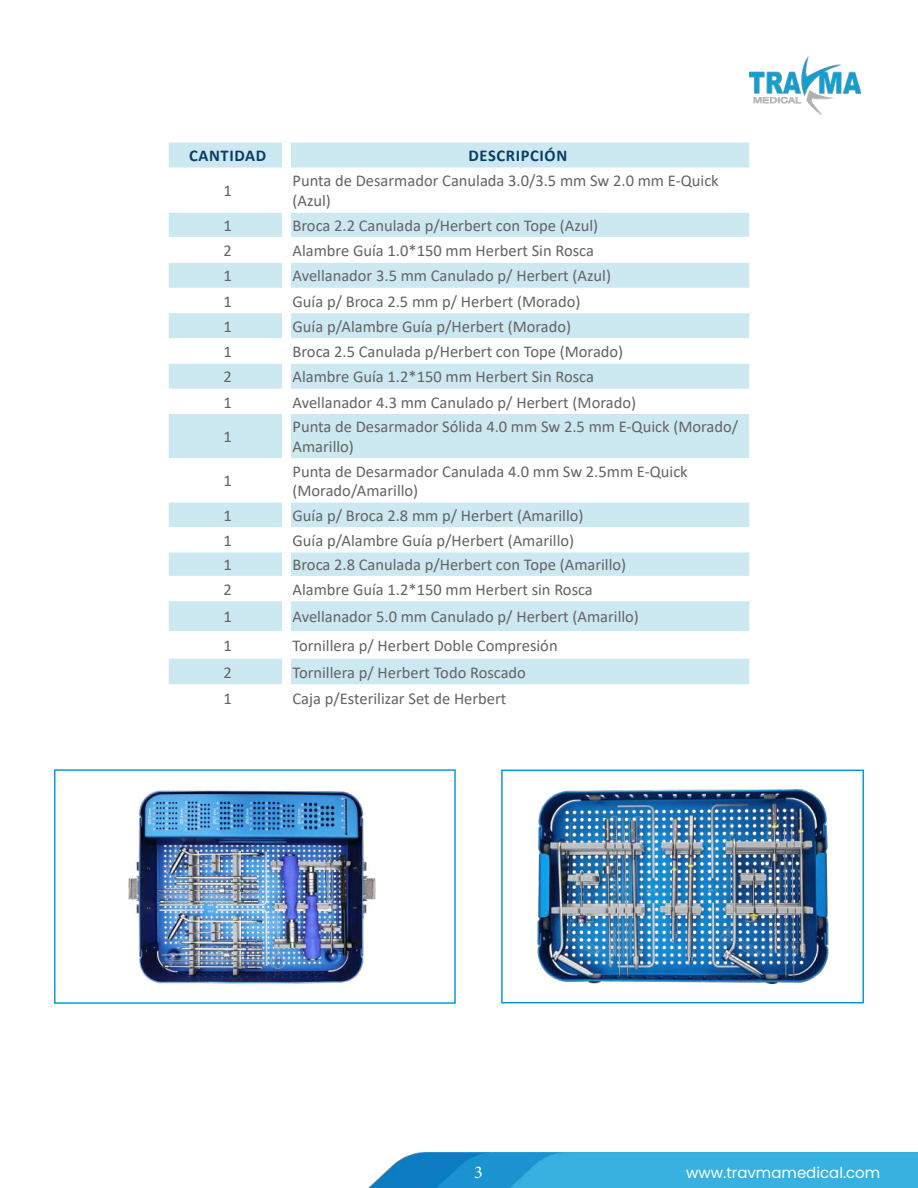
<style>
.page{position:relative;width:918px;height:1188px;background:#fff}
.page>*{position:absolute;margin:0;border:0;box-sizing:border-box;transform-origin:0 0}
.t1{font:18px "Minion Pro";color:#fff}
.t2{font:16.5px/19.8px "Calibri";color:#646363}
.t3{font:700 16.5px "Calibri";letter-spacing:.04em;color:#093e66}
.t4{font:15px "Poppins";color:#fff}
</style>
<div class="page">
<img style="left:368px;top:1153px;width:550px;height:35px">
<img style="left:749px;top:56px;width:111px;height:59px">
<img style="left:128px;top:790px;width:248px;height:194px">
<div style="left:54px;top:769px;width:402px;height:235px;border:1px solid #0095d9"></div>
<img style="left:537px;top:789px;width:292px;height:196px">
<div style="left:501px;top:770px;width:363px;height:233px;border:1px solid #0095d9"></div>
<div style="left:169px;top:142px;width:580px;height:146px;background:#cce8f1"></div>
<svg style="left:169px;top:169px;width:580px;height:94px"></svg>
<svg style="left:169px;top:313px;width:580px;height:371px;fill:#cce8f1"></svg>
<div style="left:282px;top:142px;width:9px;height:26px;background:#fff"></div>
<div style="left:282px;top:168px;width:9px;height:44px;background:#fff"></div>
<div style="left:282px;top:213px;width:9px;height:24px;background:#fff"></div>
<div style="left:282px;top:238px;width:9px;height:25px;background:#fff"></div>
<div style="left:282px;top:263px;width:9px;height:25px;background:#fff"></div>
<div style="left:282px;top:313px;width:9px;height:25px;background:#fff"></div>
<div style="left:282px;top:338px;width:9px;height:26px;background:#fff"></div>
<div style="left:282px;top:364px;width:9px;height:25px;background:#fff"></div>
<div style="left:282px;top:414px;width:9px;height:44px;background:#fff"></div>
<div style="left:282px;top:502px;width:9px;height:25px;background:#fff"></div>
<div style="left:282px;top:528px;width:9px;height:24px;background:#fff"></div>
<div style="left:282px;top:552px;width:9px;height:24px;background:#fff"></div>
<div style="left:282px;top:577px;width:9px;height:23px;background:#fff"></div>
<div style="left:282px;top:601px;width:9px;height:30px;background:#fff"></div>
<div style="left:282px;top:632px;width:9px;height:26px;background:#fff"></div>
<div style="left:282px;top:659px;width:9px;height:25px;background:#fff"></div>
<hr style="left:169px;top:168px;width:118px;height:1px;background:#fff">
<hr style="left:287px;top:168px;width:462px;height:1px;background:#fff">
<hr style="left:169px;top:212px;width:118px;height:1px;background:#fff">
<hr style="left:287px;top:212px;width:462px;height:1px;background:#fff">
<hr style="left:169px;top:237px;width:118px;height:1px;background:#fff">
<hr style="left:287px;top:237px;width:462px;height:1px;background:#fff">
<hr style="left:169px;top:527px;width:118px;height:1px;background:#fff">
<hr style="left:287px;top:527px;width:462px;height:1px;background:#fff">
<hr style="left:169px;top:552px;width:118px;height:1px;background:#fff">
<hr style="left:287px;top:552px;width:462px;height:1px;background:#fff">
<hr style="left:169px;top:576px;width:118px;height:1px;background:#fff">
<hr style="left:287px;top:576px;width:462px;height:1px;background:#fff">
<hr style="left:169px;top:600px;width:118px;height:1px;background:#fff">
<hr style="left:287px;top:600px;width:462px;height:1px;background:#fff">
<hr style="left:169px;top:631px;width:118px;height:1px;background:#fff">
<hr style="left:287px;top:631px;width:462px;height:1px;background:#fff">
<hr style="left:169px;top:658px;width:118px;height:1px;background:#fff">
<hr style="left:287px;top:658px;width:462px;height:1px;background:#fff">
<div style="left:282px;top:458px;width:9px;height:44px;background:#fff"></div>
<div style="left:282px;top:389px;width:9px;height:25px;background:#fff"></div>
<p class="t3" style="left:189px;top:144px;width:79px">CANTIDAD</p>
<p class="t3" style="left:468px;top:144px;width:100px">DESCRIPCIÓN</p>
<p class="t2" style="left:223px;top:180px;width:10px">1</p>
<p class="t2" style="left:293px;top:171px;width:428px">Punta de Desarmador Canulada 3.0/3.5 mm Sw 2.0 mm E-Quick (Azul)</p>
<p class="t2" style="left:223px;top:215px;width:10px">1</p>
<p class="t2" style="left:293px;top:215px;width:307px">Broca 2.2 Canulada p/Herbert con Tope (Azul)</p>
<p class="t2" style="left:223px;top:240px;width:10px">2</p>
<p class="t2" style="left:293px;top:240px;width:303px">Alambre Guía 1.0*150 mm Herbert Sin Rosca</p>
<p class="t2" style="left:223px;top:266px;width:10px">1</p>
<p class="t2" style="left:293px;top:266px;width:320px">Avellanador 3.5 mm Canulado p/ Herbert (Azul)</p>
<p class="t2" style="left:223px;top:291px;width:10px">1</p>
<p class="t2" style="left:293px;top:291px;width:290px">Guía p/ Broca 2.5 mm p/ Herbert (Morado)</p>
<p class="t2" style="left:223px;top:316px;width:10px">1</p>
<p class="t2" style="left:293px;top:316px;width:280px">Guía p/Alambre Guía p/Herbert (Morado)</p>
<p class="t2" style="left:223px;top:341px;width:10px">1</p>
<p class="t2" style="left:293px;top:341px;width:332px">Broca 2.5 Canulada p/Herbert con Tope (Morado)</p>
<p class="t2" style="left:223px;top:367px;width:10px">2</p>
<p class="t2" style="left:293px;top:367px;width:303px">Alambre Guía 1.2*150 mm Herbert Sin Rosca</p>
<p class="t2" style="left:223px;top:392px;width:10px">1</p>
<p class="t2" style="left:293px;top:392px;width:345px">Avellanador 4.3 mm Canulado p/ Herbert (Morado)</p>
<p class="t2" style="left:223px;top:427px;width:10px">1</p>
<p class="t2" style="left:293px;top:417px;width:447px">Punta de Desarmador Sólida 4.0 mm Sw 2.5 mm E-Quick (Morado/<br>Amarillo)</p>
<p class="t2" style="left:223px;top:471px;width:10px">1</p>
<p class="t2" style="left:293px;top:461px;width:397px">Punta de Desarmador Canulada 4.0 mm Sw 2.5mm E-Quick (Morado/Amarillo)</p>
<p class="t2" style="left:223px;top:505px;width:10px">1</p>
<p class="t2" style="left:293px;top:505px;width:292px">Guía p/ Broca 2.8 mm p/ Herbert (Amarillo)</p>
<p class="t2" style="left:223px;top:530px;width:10px">1</p>
<p class="t2" style="left:293px;top:530px;width:283px">Guía p/Alambre Guía p/Herbert (Amarillo)</p>
<p class="t2" style="left:223px;top:555px;width:10px">1</p>
<p class="t2" style="left:293px;top:555px;width:335px">Broca 2.8 Canulada p/Herbert con Tope (Amarillo)</p>
<p class="t2" style="left:223px;top:579px;width:10px">2</p>
<p class="t2" style="left:293px;top:579px;width:302px">Alambre Guía 1.2*150 mm Herbert sin Rosca</p>
<p class="t2" style="left:223px;top:607px;width:10px">1</p>
<p class="t2" style="left:293px;top:607px;width:348px">Avellanador 5.0 mm Canulado p/ Herbert (Amarillo)</p>
<p class="t2" style="left:223px;top:635px;width:10px">1</p>
<p class="t2" style="left:293px;top:635px;width:267px">Tornillera p/ Herbert Doble Compresión</p>
<p class="t2" style="left:223px;top:662px;width:10px">2</p>
<p class="t2" style="left:293px;top:662px;width:235px">Tornillera p/ Herbert Todo Roscado</p>
<p class="t2" style="left:223px;top:688px;width:10px">1</p>
<p class="t2" style="left:293px;top:688px;width:215px">Caja p/Esterilizar Set de Herbert</p>
<p class="t1" style="left:474px;top:1161px;width:10px">3</p>
<p class="t4" style="left:686px;top:1165px;width:196px">www.travmamedical.com</p>
</div>
